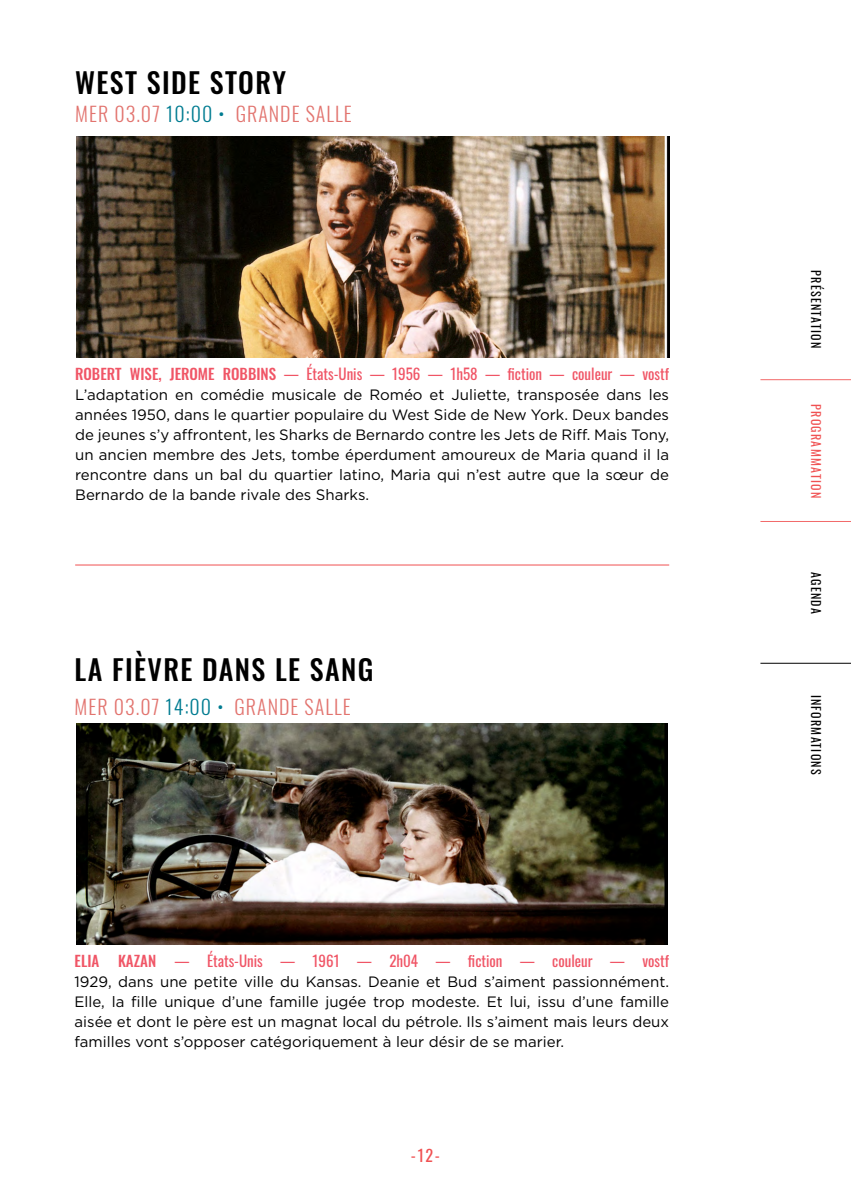
<style>
.page{position:relative;width:851px;height:1191px;background:#fff}
.page>*{position:absolute;margin:0;border:0;box-sizing:border-box;transform-origin:0 0}
.t1{font:500 28px "Oswald";letter-spacing:.05em;color:#000}
.t2{font:300 20px "Oswald";letter-spacing:.05em;color:#e2746f}
.t3{font:16px "Oswald";color:#f05152}
.t4{font:15px/20px "Gotham";color:#000;text-align:justify}
.t5{font:15px "Oswald";color:#f05566}
.t6{font:500 15px "Oswald";color:#f05566}
.t7{font:12px "Oswald";letter-spacing:.1em;color:#000}
.t8{font:12px "Oswald";letter-spacing:.1em;color:#f05152}
.s1{color:#007c91}
.s2{font-weight:500}
</style>
<div class="page">
<hr style="left:760px;top:521px;width:90px;height:1px;background:#f26969">
<hr style="left:760px;top:379px;width:90px;height:1px;background:#f26969">
<hr style="left:760px;top:663px;width:90px;height:1px;background:#000">
<img style="left:77px;top:137px;width:592px;height:220px">
<img style="left:76px;top:723px;width:591px;height:221px">
<hr style="left:75px;top:564px;width:594px;height:1px;background:#f05152">
<h1 class="t1" style="left:75px;top:68px;width:17px">WEST</h1>
<h1 class="t1" style="left:147px;top:68px;width:14px">SIDE</h1>
<h1 class="t1" style="left:210px;top:68px;width:16px">STOR</h1>
<h1 class="t1" style="left:272px;top:68px;width:15px">Y</h1>
<h2 class="t2" style="left:75px;top:96px;width:278px">MER 03.07 <span class="s1">10:00 •</span> GRANDE SALLE</h2>
<p class="t5" style="left:75px;top:360px;width:595px"><span class="s2">ROBERT WISE, JEROME ROBBINS</span> — États-Unis — 1956 — 1h58 — fiction — couleur — vostf</p>
<p class="t4" style="left:75px;top:384px;width:595px">L’adaptation en comédie musicale de Roméo et Juliette, transposée dans les années 1950, dans le quartier populaire du West Side de New York. Deux bandes de jeunes s’y affrontent, les Sharks de Bernardo contre les Jets de Riff. Mais Tony, un ancien membre des Jets, tombe éperdument amoureux de Maria quand il la rencontre dans un bal du quartier latino, Maria qui n’est autre que la sœur de Bernardo de la bande rivale des Sharks.</p>
<h1 class="t1" style="left:75px;top:655px;width:89px">LA FIÈVRE</h1>
<h1 class="t1" style="left:202px;top:655px;width:155px">DANS LE SANG</h1>
<h2 class="t2" style="left:75px;top:689px;width:277px">MER 03.07 <span class="s1">14:00 •</span> GRANDE SALLE</h2>
<p class="t6" style="left:75px;top:953px;width:26px">ELIA</p>
<p class="t6" style="left:118px;top:953px;width:9px">KAZA</p>
<p class="t5" style="left:148px;top:947px;width:522px"><span class="s2">N</span> — États-Unis — 1961 — 2h04 — fiction — couleur — vostf</p>
<p class="t4" style="left:75px;top:971px;width:596px">1929, dans une petite ville du Kansas. Deanie et Bud s’aiment passionnément.<br>Elle, la fille unique d’une famille jugée trop modeste. Et lui, issu d’une famille aisée et dont le père est un magnat local du pétrole. Ils s’aiment mais leurs deux familles vont s’opposer catégoriquement à leur désir de se marier.</p>
<p class="t3" style="left:411px;top:1141px;width:31px">-12-</p>
<p class="t7" style="left:826px;top:270px;width:80px;rotate:90deg">présentation</p>
<p class="t8" style="left:826px;top:404px;width:95px;rotate:90deg">programmation</p>
<p class="t7" style="left:826px;top:572px;width:43px;rotate:90deg">agenda</p>
<p class="t7" style="left:826px;top:695px;width:81px;rotate:90deg">informations</p>
</div>
